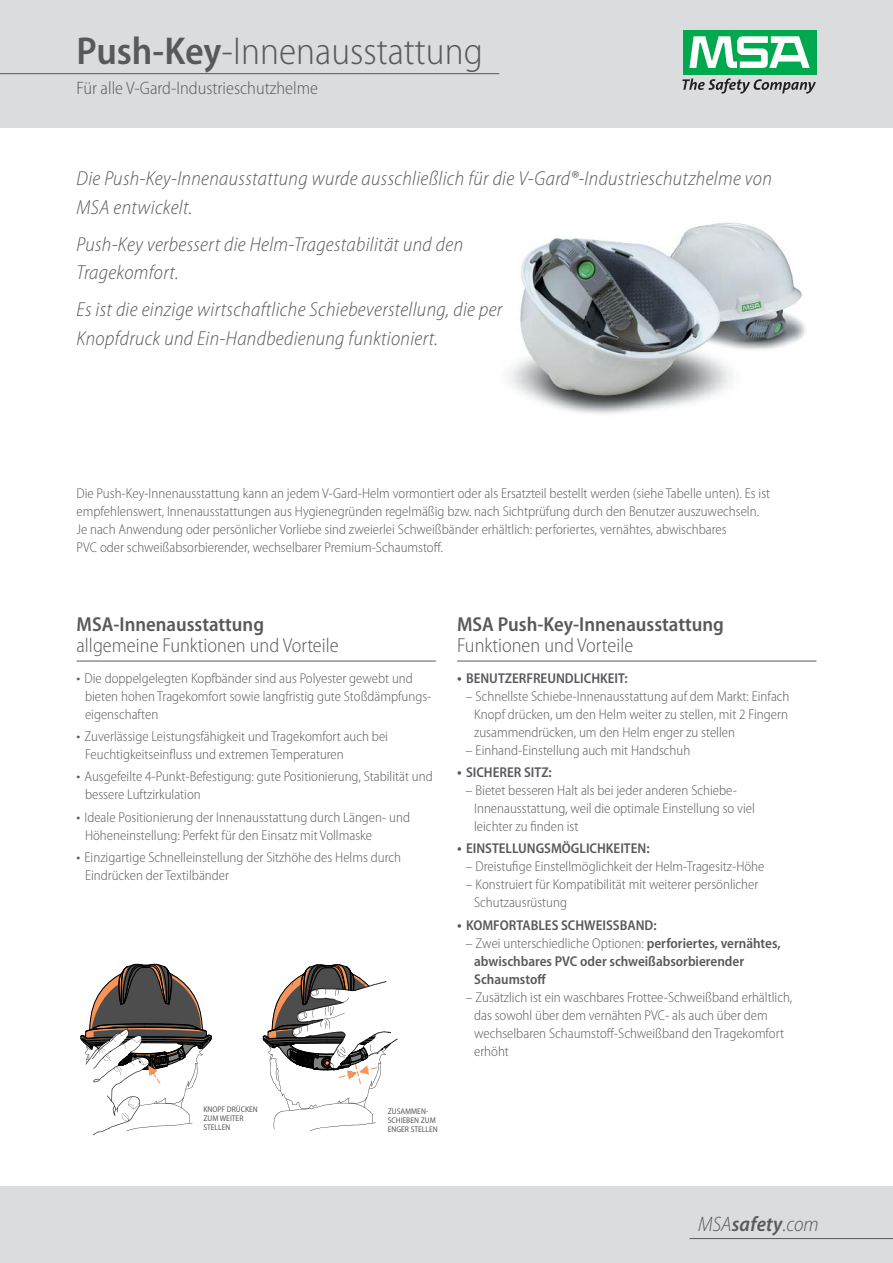
<style>
.page{position:relative;width:893px;height:1263px;background:#fff}
.page>*{position:absolute;margin:0;border:0;box-sizing:border-box;transform-origin:0 0}
.t1{font:300 semi-condensed 39px "Myriad Pro";color:#58595c}
.t2{font:italic 300 semi-condensed 21px "Myriad Pro";color:#58595c}
.t3{font:italic 300 semi-condensed 20.25px/28.5px "Myriad Pro";letter-spacing:.015em;color:#58595c}
.t4{font:300 semi-condensed 20.25px "Myriad Pro";color:#58595c}
.t5{font:600 semi-condensed 20.25px "Myriad Pro";color:#58595c}
.t6{font:300 semi-condensed 18px "Myriad Pro";color:#58595c}
.t7{font:300 semi-condensed 14.25px/18px "Myriad Pro";color:#58595c}
.t8{font:600 semi-condensed 14.25px/18px "Myriad Pro";color:#58595c}
.t9{font:semi-condensed 8.25px/9px "Myriad Pro";color:#58595c}
.s1{font-weight:600}
.s2{font-size:15.6px}
.s3{font-weight:300}
</style>
<div class="page">
<div style="left:0;top:1186px;width:893px;height:77px;background:#dbdcdd"></div>
<div style="left:0;top:0;width:893px;height:128px;background:#dbdcdd"></div>
<div style="left:683px;top:30px;width:133px;height:44px;background:#00a94e"></div>
<svg style="left:689px;top:36px;width:121px;height:32px"></svg>
<svg style="left:682px;top:78px;width:134px;height:16px"></svg>
<hr style="left:690px;top:1238px;width:203px;height:1px;background:#58595c">
<svg style="left:80px;top:964px;width:132px;height:171px"></svg>
<svg style="left:262px;top:964px;width:136px;height:167px"></svg>
<img style="left:509px;top:222px;width:297px;height:192px">
<hr style="left:0;top:73px;width:499px;height:1px;background:#58595c">
<hr style="left:77px;top:661px;width:359px;height:1px;background:#58595c">
<hr style="left:457px;top:661px;width:359px;height:1px;background:#58595c">
<div style="left:203px;top:1106px;width:67px;height:31px;background:#fff"></div>
<div style="left:388px;top:1108px;width:66px;height:51px;background:#fff"></div>
<h1 class="t1" style="left:77px;top:29px;width:408px"><span class="s1">Push-Key</span>-Innenausstattung</h1>
<p class="t6" style="left:77px;top:79px;width:243px">Für alle V-Gard-Industrieschutzhelme</p>
<h3 class="t3" style="left:77px;top:165px;width:697px">Die Push-Key-Innenausstattung wurde ausschließlich für die V-Gard®-Industrieschutzhelme von<br>MSA entwickelt.</h3>
<h3 class="t3" style="left:77px;top:230px;width:388px">Push-Key verbessert die Helm-Tragestabilität und den<br>Tragekomfort.</h3>
<h3 class="t3" style="left:77px;top:296px;width:427px">Es ist die einzige wirtschaftliche Schiebeverstellung, die per<br>Knopfdruck und Ein-Handbedienung funktioniert.</h3>
<p class="t7" style="left:77px;top:485px;width:695px">Die Push-Key-Innenausstattung kann an jedem V-Gard-Helm vormontiert oder als Ersatzteil bestellt werden (siehe Tabelle unten). Es ist empfehlenswert, Innenausstattungen aus Hygienegründen regelmäßig bzw. nach Sichtprüfung durch den Benutzer auszuwechseln.<br>Je nach Anwendung oder persönlicher Vorliebe sind zweierlei Schweißbänder erhältlich: perforiertes, vernähtes, abwischbares<br>PVC oder schweißabsorbierender, wechselbarer Premium-Schaumstoff.</p>
<h3 class="t5" style="left:77px;top:613px;width:189px">MSA-Innenausstattung</h3>
<h3 class="t4" style="left:77px;top:634px;width:264px">allgemeine Funktionen und Vorteile</h3>
<p class="t7" style="left:85px;top:669px;width:348px;text-indent:-9px"><span class="s2">•</span> Die doppelgelegten Kopfbänder sind aus Polyester gewebt und bieten hohen Tragekomfort sowie langfristig gute Stoßdämpfungs&shy;eigenschaften</p>
<p class="t7" style="left:85px;top:728px;width:304px;text-indent:-9px"><span class="s2">•</span> Zuverlässige Leistungsfähigkeit und Tragekomfort auch bei<br>Feuchtigkeitseinfluss und extremen Temperaturen</p>
<p class="t7" style="left:85px;top:768px;width:349px;text-indent:-9px"><span class="s2">•</span> Ausgefeilte 4-Punkt-Befestigung: gute Positionierung, Stabilität und bessere Luftzirkulation</p>
<p class="t7" style="left:85px;top:808px;width:326px;text-indent:-9px"><span class="s2">•</span> Ideale Positionierung der Innenausstattung durch Längen- und<br>Höheneinstellung: Perfekt für den Einsatz mit Vollmaske</p>
<p class="t7" style="left:85px;top:848px;width:317px;text-indent:-9px"><span class="s2">•</span> Einzigartige Schnelleinstellung der Sitzhöhe des Helms durch<br>Eindrücken der Textilbänder</p>
<p class="t9" style="left:203px;top:1105px;width:56px">KNOPF DRÜCKEN<br>ZUM WEITER<br>STELLEN</p>
<p class="t9" style="left:388px;top:1108px;width:51px">ZUSAMMEN-<br>SCHIEBEN ZUM<br>ENGER STELLEN</p>
<h3 class="t5" style="left:457px;top:613px;width:268px">MSA Push-Key-Innenausstattung</h3>
<h3 class="t4" style="left:457px;top:634px;width:178px">Funktionen und Vorteile</h3>
<p class="t8" style="left:457px;top:669px;width:172px"><span class="s2">•</span> BENUTZERFREUNDLICHKEIT:</p>
<p class="t7" style="left:474px;top:687px;width:317px;text-align:justify;text-indent:-9px">– Schnellste Schiebe-Innenausstattung auf dem Markt: Einfach Knopf drücken, um den Helm weiter zu stellen, mit 2 Fingern zusammendrücken, um den Helm enger zu stellen</p>
<p class="t7" style="left:466px;top:741px;width:226px">– Einhand-Einstellung auch mit Handschuh</p>
<p class="t8" style="left:457px;top:763px;width:96px"><span class="s2">•</span> SICHERER SITZ:</p>
<p class="t7" style="left:474px;top:782px;width:282px;text-indent:-9px">– Bietet besseren Halt als bei jeder anderen Schiebe-<br>Innenausstattung, weil die optimale Einstellung so viel leichter zu finden ist</p>
<p class="t8" style="left:457px;top:840px;width:194px"><span class="s2">•</span> EINSTELLUNGSMÖGLICHKEITEN:</p>
<p class="t7" style="left:466px;top:858px;width:300px">– Dreistufige Einstellmöglichkeit der Helm-Tragesitz-Höhe</p>
<p class="t7" style="left:474px;top:876px;width:286px;text-indent:-9px">– Konstruiert für Kompatibilität mit weiterer persönlicher<br>Schutzausrüstung</p>
<p class="t8" style="left:457px;top:916px;width:201px"><span class="s2">•</span> KOMFORTABLES SCHWEISSBAND:</p>
<p class="t8" style="left:474px;top:934px;width:308px;text-indent:-9px"><span class="s3">– Zwei unterschiedliche Optionen:</span> perforiertes, vernähtes, abwischbares PVC oder schweißabsorbierender<br>Schaumstoff</p>
<p class="t7" style="left:474px;top:988px;width:320px;text-indent:-9px">– Zusätzlich ist ein waschbares Frottee-Schweißband erhältlich, das sowohl über dem vernähten PVC- als auch über dem wechselbaren Schaumstoff-Schweißband den Tragekomfort erhöht</p>
<h2 class="t2" style="left:698px;top:1213px;width:122px">MSA<span class="s1">safety</span>.com</h2>
</div>
